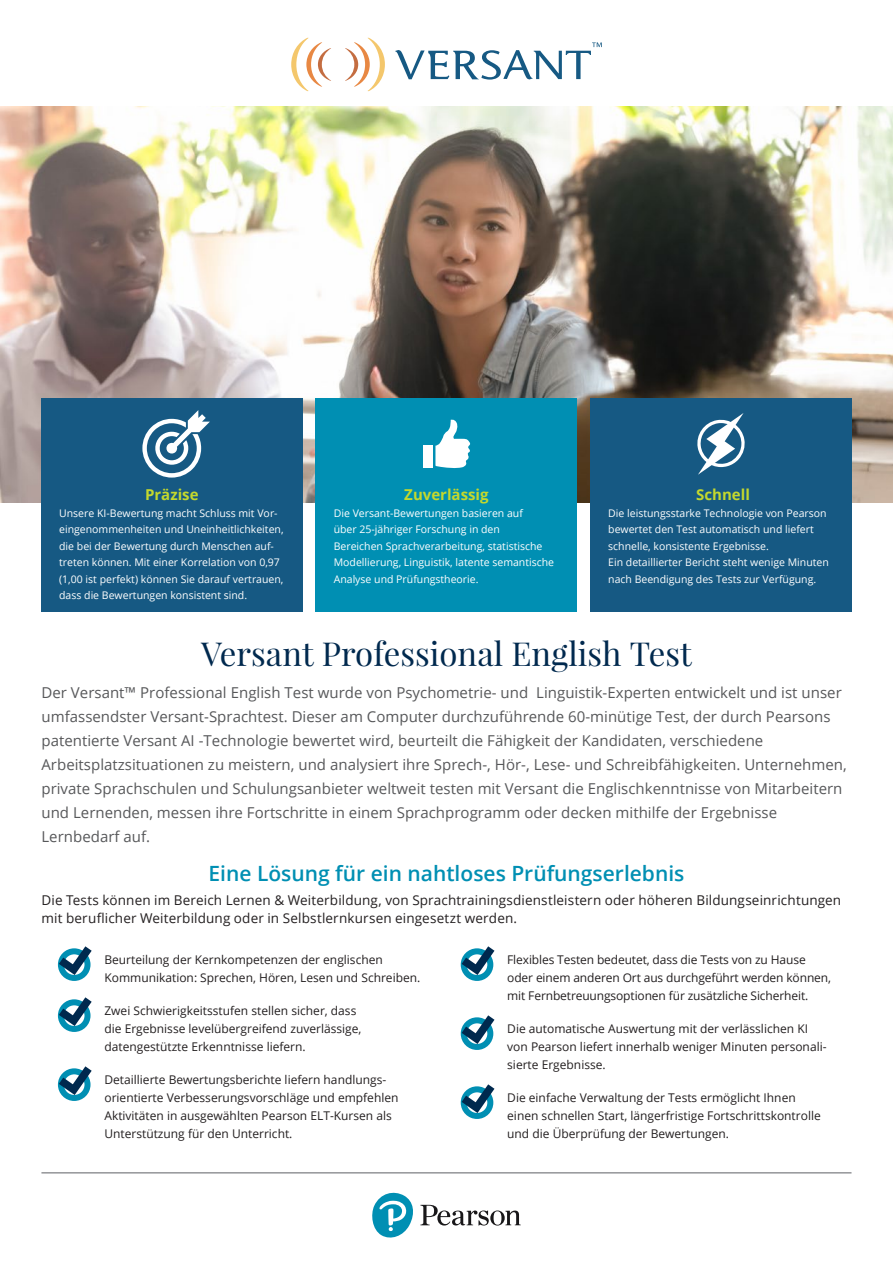
<style>
.page{position:relative;width:893px;height:1263px;background:#fff}
.page>*{position:absolute;margin:0;border:0;box-sizing:border-box;transform-origin:0 0}
.t1{font:33px "Playfair Display";color:#00294e}
.t2{font:600 21px "Open Sans";color:#008fb3}
.t3{font:15px/24px "Open Sans";color:#57585a}
.t4{font:700 15px "Open Sans";color:#c4d82d}
.t5{font:13.5px/18px "Open Sans";letter-spacing:.01em;color:#231f20}
.t6{font:12px/18px "Open Sans";color:#231f20}
.t7{font:10.5px/16.5px "Open Sans";color:#fff}
</style>
<div class="page">
<hr style="left:41px;top:1172px;width:810px;height:1px;background:#939598">
<svg style="left:372px;top:1192px;width:149px;height:46px"></svg>
<img style="left:0;top:107px;width:893px;height:396px">
<svg style="left:345px;top:38px;width:40px;height:53px"></svg>
<svg style="left:291px;top:38px;width:40px;height:53px"></svg>
<svg style="left:395px;top:42px;width:207px;height:38px"></svg>
<div style="left:41px;top:399px;width:261px;height:213px;background:#165983"></div>
<svg style="left:142px;top:410px;width:68px;height:68px"></svg>
<div style="left:316px;top:399px;width:261px;height:213px;background:#008fb3"></div>
<div style="left:423px;top:445px;width:9px;height:22px;background:#fff"></div>
<svg style="left:435px;top:419px;width:35px;height:50px"></svg>
<div style="left:590px;top:399px;width:261px;height:213px;background:#165983"></div>
<svg style="left:697px;top:413px;width:48px;height:62px"></svg>
<div style="left:58px;top:948px;width:33px;height:33px;border:6px solid #008fb3;border-radius:50%"></div>
<svg style="left:59px;top:946px;width:33px;height:29px"></svg>
<div style="left:58px;top:999px;width:33px;height:33px;border:6px solid #008fb3;border-radius:50%"></div>
<svg style="left:59px;top:997px;width:33px;height:29px"></svg>
<div style="left:58px;top:1068px;width:33px;height:33px;border:6px solid #008fb3;border-radius:50%"></div>
<svg style="left:59px;top:1066px;width:33px;height:29px"></svg>
<div style="left:461px;top:948px;width:32px;height:33px;border:6px solid #008fb3;border-radius:50%"></div>
<svg style="left:462px;top:946px;width:32px;height:29px"></svg>
<div style="left:461px;top:1017px;width:32px;height:33px;border:6px solid #008fb3;border-radius:50%"></div>
<svg style="left:462px;top:1015px;width:32px;height:29px"></svg>
<div style="left:461px;top:1086px;width:32px;height:33px;border:6px solid #008fb3;border-radius:50%"></div>
<svg style="left:462px;top:1084px;width:32px;height:29px"></svg>
<p class="t4" style="left:145px;top:484px;width:55px">Präzise</p>
<p class="t7" style="left:59px;top:505px;width:226px">Unsere KI-Bewertung macht Schluss mit Vor&shy;eingenommenheiten und Uneinheitlichkeiten, die bei der Bewertung durch Menschen auf&shy;treten können. Mit einer Korrelation von 0,97 (1,00 ist perfekt) können Sie darauf vertrauen, dass die Bewertungen konsistent sind.</p>
<p class="t4" style="left:404px;top:484px;width:86px">Zuverlässig</p>
<p class="t7" style="left:334px;top:505px;width:222px">Die Versant-Bewertungen basieren auf<br>über 25-jähriger Forschung in den<br>Bereichen Sprachverarbeitung, statistische Modellierung, Linguistik, latente semantische Analyse und Prüfungstheorie.</p>
<p class="t4" style="left:696px;top:484px;width:55px">Schnell</p>
<p class="t7" style="left:608px;top:505px;width:222px">Die leistungsstarke Technologie von Pearson bewertet den Test automatisch und liefert schnelle, konsistente Ergebnisse.<br>Ein detaillierter Bericht steht wenige Minuten nach Beendigung des Tests zur Verfügung.</p>
<h1 class="t1" style="left:201px;top:633px;width:492px">Versant Professional English Test</h1>
<p class="t3" style="left:41px;top:680px;width:807px">Der Versant™ Professional English Test wurde von Psychometrie- und Linguistik-Experten entwickelt und ist unser umfassendster Versant-Sprachtest. Dieser am Computer durchzuführende 60-minütige Test, der durch Pearsons patentierte Versant AI -Technologie bewertet wird, beurteilt die Fähigkeit der Kandidaten, verschiedene Arbeitsplatzsituationen zu meistern, und analysiert ihre Sprech-, Hör-, Lese- und Schreibfähigkeiten. Unternehmen, private Sprachschulen und Schulungsanbieter weltweit testen mit Versant die Englischkenntnisse von Mitarbeitern und Lernenden, messen ihre Fortschritte in einem Sprachprogramm oder decken mithilfe der Ergebnisse Lernbedarf auf.</p>
<h2 class="t2" style="left:209px;top:859px;width:477px">Eine Lösung für ein nahtloses Prüfungserlebnis</h2>
<p class="t5" style="left:41px;top:891px;width:801px">Die Tests können im Bereich Lernen &amp; Weiterbildung, von Sprachtrainingsdienstleistern oder höheren Bildungseinrichtungen mit beruflicher Weiterbildung oder in Selbstlernkursen eingesetzt werden.</p>
<p class="t6" style="left:104px;top:950px;width:317px">Beurteilung der Kernkompetenzen der englischen<br>Kommunikation: Sprechen, Hören, Lesen und Schreiben.</p>
<p class="t6" style="left:104px;top:1001px;width:259px">Zwei Schwierigkeitsstufen stellen sicher, dass die Ergebnisse levelübergreifend zuverlässige, datengestützte Erkenntnisse liefern.</p>
<p class="t6" style="left:104px;top:1070px;width:296px">Detaillierte Bewertungsberichte liefern handlungs&shy;orientierte Verbesserungsvorschläge und empfehlen Aktivitäten in ausgewählten Pearson ELT-Kursen als Unterstützung für den Unterricht.</p>
<p class="t6" style="left:507px;top:950px;width:325px">Flexibles Testen bedeutet, dass die Tests von zu Hause oder einem anderen Ort aus durchgeführt werden können, mit Fernbetreuungsoptionen für zusätzliche Sicherheit.</p>
<p class="t6" style="left:507px;top:1019px;width:320px">Die automatische Auswertung mit der verlässlichen KI von Pearson liefert innerhalb weniger Minuten personali&shy;sierte Ergebnisse.</p>
<p class="t6" style="left:507px;top:1088px;width:315px">Die einfache Verwaltung der Tests ermöglicht Ihnen einen schnellen Start, längerfristige Fortschrittskontrolle und die Überprüfung der Bewertungen.</p>
</div>
